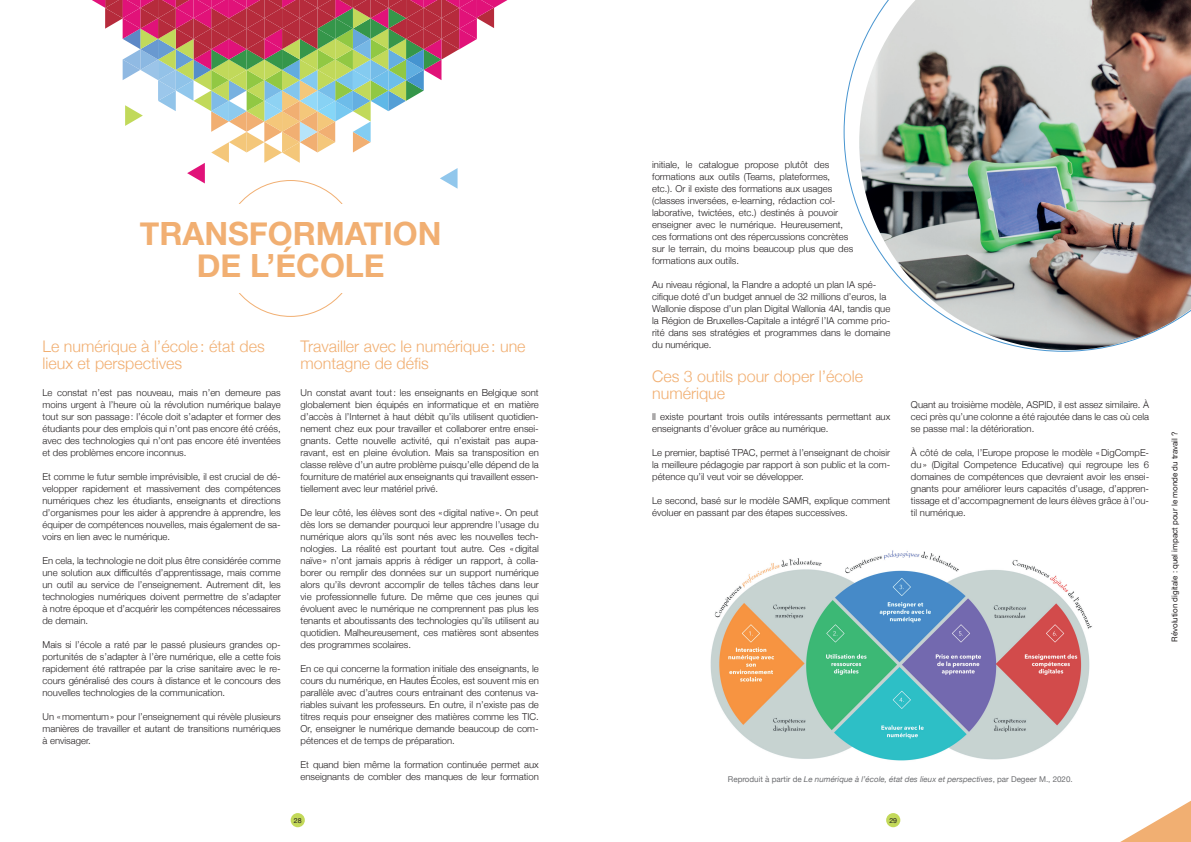
<style>
.page{position:relative;width:1191px;height:842px;background:#fff}
.page>*{position:absolute;margin:0;border:0;box-sizing:border-box;transform-origin:0 0}
.t1{font:700 32px/32px "Helvetica Neue";color:#f1af72;text-align:center}
.t2{font:300 16px/17px "Helvetica Neue";color:#f1af72}
.t3{font:300 9.5px/12px "Helvetica Neue";color:#231f20;text-align:justify}
.t4{font:italic 8px "Helvetica Neue";color:#6c6d70}
.t5{font:8px "Helvetica Neue";color:#231f20}
.t6{font:7px "Helvetica Neue";color:#231f20}
.s1{font-style:normal}
</style>
<div class="page">
<div style="left:886px;top:813px;width:14px;height:14px;background:#c3d95a;border-radius:50%"></div>
<div style="left:291px;top:813px;width:14px;height:14px;background:#c3d95a;border-radius:50%"></div>
<svg style="left:92px;top:0;width:415px;height:189px"></svg>
<img style="left:859px;top:0;width:332px;height:350px">
<svg style="left:1120px;top:801px;width:71px;height:41px"></svg>
<img style="left:710px;top:550px;width:382px;height:211px">
<h1 class="t1" style="left:140px;top:218px;width:303px">TRANSFORMATION<br>DE L’ÉCOLE</h1>
<h2 class="t2" style="left:43px;top:336px;width:224px">Le numérique à l’école: état des lieux et perspectives</h2>
<p class="t3" style="left:43px;top:386px;width:240px">Le constat n’est pas nouveau, mais n’en demeure pas moins urgent à l’heure où la révolution numérique balaye tout sur son passage: l’école doit s’adapter et former des étudiants pour des emplois qui n’ont pas encore été créés, avec des technologies qui n’ont pas encore été inventées et des problèmes encore inconnus.</p>
<p class="t3" style="left:43px;top:470px;width:240px">Et comme le futur semble imprévisible, il est crucial de dé&shy;velopper rapidement et massivement des compétences numériques chez les étudiants, enseignants et directions d’organismes pour les aider à apprendre à apprendre, les équiper de compétences nouvelles, mais également de sa&shy;voirs en lien avec le numérique.</p>
<p class="t3" style="left:43px;top:554px;width:240px">En cela, la technologie ne doit plus être considérée comme une solution aux difficultés d’apprentissage, mais comme un outil au service de l’enseignement. Autrement dit, les technologies numériques doivent permettre de s’adapter à notre époque et d’acquérir les compétences nécessaires de demain.</p>
<p class="t3" style="left:43px;top:638px;width:240px">Mais si l’école a raté par le passé plusieurs grandes op&shy;portunités de s’adapter à l’ère numérique, elle a cette fois rapidement été rattrapée par la crise sanitaire avec le re&shy;cours généralisé des cours à distance et le concours des nouvelles technologies de la communication.</p>
<p class="t3" style="left:43px;top:710px;width:240px">Un «momentum» pour l’enseignement qui révèle plusieurs manières de travailler et autant de transitions numériques à envisager.</p>
<h2 class="t2" style="left:300px;top:336px;width:226px">Travailler avec le numérique: une montagne de défis</h2>
<p class="t3" style="left:300px;top:386px;width:240px">Un constat avant tout: les enseignants en Belgique sont globalement bien équipés en informatique et en matière d’accès à l’Internet à haut débit qu’ils utilisent quotidien&shy;nement chez eux pour travailler et collaborer entre ensei&shy;gnants. Cette nouvelle activité, qui n’existait pas aupa&shy;ravant, est en pleine évolution. Mais sa transposition en classe relève d’un autre problème puisqu’elle dépend de la fourniture de matériel aux enseignants qui travaillent essen&shy;tiellement avec leur matériel privé.</p>
<p class="t3" style="left:300px;top:506px;width:240px">De leur côté, les élèves sont des «digital native». On peut dès lors se demander pourquoi leur apprendre l’usage du numérique alors qu’ils sont nés avec les nouvelles tech&shy;nologies. La réalité est pourtant tout autre. Ces «digital naïve» n’ont jamais appris à rédiger un rapport, à colla&shy;borer ou remplir des données sur un support numérique alors qu’ils devront accomplir de telles tâches dans leur vie professionnelle future. De même que ces jeunes qui évoluent avec le numérique ne comprennent pas plus les tenants et aboutissants des technologies qu’ils utilisent au quotidien. Malheureusement, ces matières sont absentes des programmes scolaires.</p>
<p class="t3" style="left:300px;top:662px;width:240px">En ce qui concerne la formation initiale des enseignants, le cours du numérique, en Hautes Écoles, est souvent mis en parallèle avec d’autres cours entrainant des contenus va&shy;riables suivant les professeurs. En outre, il n’existe pas de titres requis pour enseigner des matières comme les TIC.<br>Or, enseigner le numérique demande beaucoup de com&shy;pétences et de temps de préparation.</p>
<p class="t3" style="left:300px;top:758px;width:240px">Et quand bien même la formation continuée permet aux enseignants de combler des manques de leur formation</p>
<p class="t3" style="left:652px;top:158px;width:202px;text-align:left">initiale, le catalogue propose plutôt des formations aux outils (Teams, plateformes,<br>etc.). Or il existe des formations aux usages (classes inversées, e-learning, rédaction col&shy;laborative, twictées, etc.) destinés à pouvoir enseigner avec le numérique. Heureusement, ces formations ont des répercussions concrètes sur le terrain, du moins beaucoup plus que des formations aux outils.</p>
<p class="t3" style="left:652px;top:278px;width:240px;text-align:left">Au niveau régional, la Flandre a adopté un plan IA spé&shy;cifique doté d’un budget annuel de 32 millions d’euros, la Wallonie dispose d’un plan Digital Wallonia 4AI, tandis que la Région de Bruxelles-Capitale a intégré́ l’IA comme prio&shy;rité dans ses stratégies et programmes dans le domaine du numérique.</p>
<h2 class="t2" style="left:652px;top:367px;width:212px">Ces 3 outils pour doper l’école numérique</h2>
<p class="t3" style="left:652px;top:410px;width:240px">Il existe pourtant trois outils intéressants permettant aux enseignants d’évoluer grâce au numérique.</p>
<p class="t3" style="left:652px;top:446px;width:240px">Le premier, baptisé TPAC, permet à l’enseignant de choisir la meilleure pédagogie par rapport à son public et la com&shy;pétence qu’il veut voir se développer.</p>
<p class="t3" style="left:652px;top:494px;width:240px">Le second, basé sur le modèle SAMR, explique comment évoluer en passant par des étapes successives.</p>
<p class="t3" style="left:911px;top:398px;width:240px">Quant au troisième modèle, ASPID, il est assez similaire. À ceci près qu’une colonne a été rajoutée dans le cas où cela se passe mal: la détérioration.</p>
<p class="t3" style="left:911px;top:446px;width:240px">À côté de cela, l’Europe propose le modèle «DigCompE&shy;du» (Digital Competence Educative) qui regroupe les 6 domaines de compétences que devraient avoir les ensei&shy;gnants pour améliorer leurs capacités d’usage, d’appren&shy;tissage et d’accompagnement de leurs élèves grâce à l’ou&shy;til numérique.</p>
<p class="t4" style="left:728px;top:774px;width:346px"><span class="s1">Reproduit à partir de</span> Le numérique à l’école, état des lieux et perspectives<span class="s1">, par Degeer M., 2020.</span></p>
<p class="t6" style="left:294px;top:815px;width:9px">28</p>
<p class="t6" style="left:889px;top:815px;width:9px">29</p>
<p class="t5" style="left:1168px;top:642px;width:212px;rotate:-90deg">Révolution digitale : quel impact pour le monde du travail ?</p>
</div>
